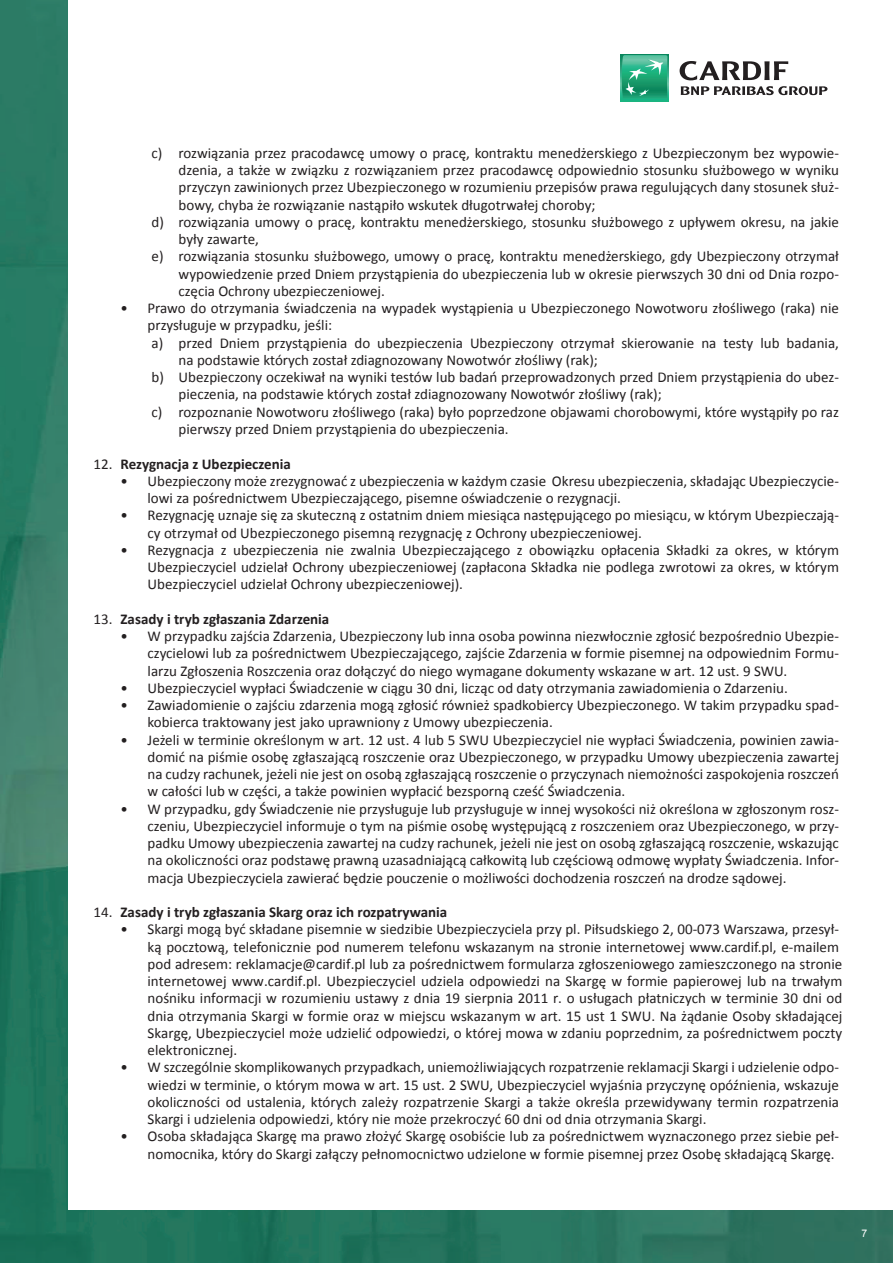
<style>
.page{position:relative;width:893px;height:1263px;background:#fff}
.page>*{position:absolute;margin:0;border:0;box-sizing:border-box;transform-origin:0 0}
.t1{font:15px/17.2px "Calibri";color:#231f20;text-align:justify}
.t2{font:700 15px "Calibri";color:#231f20}
.t3{font:10.5px "Arial";color:#fff}
.s1{font-weight:400}
</style>
<div class="page">
<img style="left:0;top:0;width:893px;height:1263px">
<div style="left:68px;top:0;width:825px;height:1210px;background:#fff"></div>
<div style="left:621px;top:55px;width:47px;height:47px;background:#19b482"></div>
<svg style="left:622px;top:55px;width:45px;height:43px"></svg>
<svg style="left:681px;top:86px;width:146px;height:9px"></svg>
<svg style="left:680px;top:61px;width:108px;height:19px"></svg>
<p class="t1" style="left:152px;top:144px;width:689px">c) rozwiązania przez pracodawcę umowy o pracę, kontraktu menedżerskiego z Ubezpieczonym bez wypowie-</p>
<p class="t1" style="left:179px;top:162px;width:662px">dzenia, a także w związku z rozwiązaniem przez pracodawcę odpowiednio stosunku służbowego w wyniku</p>
<p class="t1" style="left:179px;top:179px;width:662px">przyczyn zawinionych przez Ubezpieczonego w rozumieniu przepisów prawa regulujących dany stosunek służ-</p>
<p class="t1" style="left:179px;top:196px;width:418px">bowy, chyba że rozwiązanie nastąpiło wskutek długotrwałej choroby;</p>
<p class="t1" style="left:152px;top:213px;width:689px">d) rozwiązania umowy o pracę, kontraktu menedżerskiego, stosunku służbowego z upływem okresu, na jakie</p>
<p class="t1" style="left:179px;top:231px;width:82px">były zawarte,</p>
<p class="t1" style="left:152px;top:248px;width:689px">e) rozwiązania stosunku służbowego, umowy o pracę, kontraktu menedżerskiego, gdy Ubezpieczony otrzymał</p>
<p class="t1" style="left:179px;top:265px;width:662px">wypowiedzenie przed Dniem przystąpienia do ubezpieczenia lub w okresie pierwszych 30 dni od Dnia rozpo-</p>
<p class="t1" style="left:179px;top:282px;width:208px">częcia Ochrony ubezpieczeniowej.</p>
<p class="t1" style="left:121px;top:300px;width:720px">• Prawo do otrzymania świadczenia na wypadek wystąpienia u Ubezpieczonego Nowotworu złośliwego (raka) nie</p>
<p class="t1" style="left:148px;top:317px;width:186px">przysługuje w przypadku, jeśli:</p>
<p class="t1" style="left:152px;top:334px;width:689px">a) przed Dniem przystąpienia do ubezpieczenia Ubezpieczony otrzymał skierowanie na testy lub badania,</p>
<p class="t1" style="left:179px;top:351px;width:421px">na podstawie których został zdiagnozowany Nowotwór złośliwy (rak);</p>
<p class="t1" style="left:152px;top:369px;width:689px">b) Ubezpieczony oczekiwał na wyniki testów lub badań przeprowadzonych przed Dniem przystąpienia do ubez-</p>
<p class="t1" style="left:179px;top:386px;width:485px">pieczenia, na podstawie których został zdiagnozowany Nowotwór złośliwy (rak);</p>
<p class="t1" style="left:152px;top:403px;width:689px">c) rozpoznanie Nowotworu złośliwego (raka) było poprzedzone objawami chorobowymi, które wystąpiły po raz</p>
<p class="t1" style="left:179px;top:420px;width:332px">pierwszy przed Dniem przystąpienia do ubezpieczenia.</p>
<p class="t2" style="left:94px;top:454px;width:199px"><span class="s1">12.</span> Rezygnacja z Ubezpieczenia</p>
<p class="t1" style="left:148px;top:472px;width:693px;text-indent:-27px">• Ubezpieczony może zrezygnować z ubezpieczenia w każdym czasie Okresu ubezpieczenia, składając Ubezpieczycie&shy;lowi za pośrednictwem Ubezpieczającego, pisemne oświadczenie o rezygnacji.</p>
<p class="t1" style="left:148px;top:507px;width:693px;text-indent:-27px">• Rezygnację uznaje się za skuteczną z ostatnim dniem miesiąca następującego po miesiącu, w którym Ubezpieczają&shy;cy otrzymał od Ubezpieczonego pisemną rezygnację z Ochrony ubezpieczeniowej.</p>
<p class="t1" style="left:148px;top:541px;width:693px;text-indent:-27px">• Rezygnacja z ubezpieczenia nie zwalnia Ubezpieczającego z obowiązku opłacenia Składki za okres, w którym Ubezpieczyciel udzielał Ochrony ubezpieczeniowej (zapłacona Składka nie podlega zwrotowi za okres, w którym Ubezpieczyciel udzielał Ochrony ubezpieczeniowej).</p>
<p class="t2" style="left:94px;top:609px;width:237px"><span class="s1">13.</span> Zasady i tryb zgłaszania Zdarzenia</p>
<p class="t1" style="left:148px;top:627px;width:693px;text-indent:-27px">• W przypadku zajścia Zdarzenia, Ubezpieczony lub inna osoba powinna niezwłocznie zgłosić bezpośrednio Ubezpie&shy;czycielowi lub za pośrednictwem Ubezpieczającego, zajście Zdarzenia w formie pisemnej na odpowiednim Formu&shy;larzu Zgłoszenia Roszczenia oraz dołączyć do niego wymagane dokumenty wskazane w art. 12 ust. 9 SWU.</p>
<p class="t1" style="left:121px;top:679px;width:669px">• Ubezpieczyciel wypłaci Świadczenie w ciągu 30 dni, licząc od daty otrzymania zawiadomienia o Zdarzeniu.</p>
<p class="t1" style="left:148px;top:696px;width:693px;text-indent:-27px">• Zawiadomienie o zajściu zdarzenia mogą zgłosić również spadkobiercy Ubezpieczonego. W takim przypadku spad&shy;kobierca traktowany jest jako uprawniony z Umowy ubezpieczenia.</p>
<p class="t1" style="left:148px;top:731px;width:693px;text-indent:-27px">• Jeżeli w terminie określonym w art. 12 ust. 4 lub 5 SWU Ubezpieczyciel nie wypłaci Świadczenia, powinien zawia&shy;domić na piśmie osobę zgłaszającą roszczenie oraz Ubezpieczonego, w przypadku Umowy ubezpieczenia zawartej na cudzy rachunek, jeżeli nie jest on osobą zgłaszającą roszczenie o przyczynach niemożności zaspokojenia roszczeń w całości lub w części, a także powinien wypłacić bezsporną cześć Świadczenia.</p>
<p class="t1" style="left:148px;top:800px;width:693px;text-indent:-27px">• W przypadku, gdy Świadczenie nie przysługuje lub przysługuje w innej wysokości niż określona w zgłoszonym rosz&shy;czeniu, Ubezpieczyciel informuje o tym na piśmie osobę występującą z roszczeniem oraz Ubezpieczonego, w przy&shy;padku Umowy ubezpieczenia zawartej na cudzy rachunek, jeżeli nie jest on osobą zgłaszającą roszczenie, wskazując na okoliczności oraz podstawę prawną uzasadniającą całkowitą lub częściową odmowę wypłaty Świadczenia. Infor&shy;macja Ubezpieczyciela zawierać będzie pouczenie o możliwości dochodzenia roszczeń na drodze sądowej.</p>
<p class="t2" style="left:94px;top:902px;width:355px"><span class="s1">14.</span> Zasady i tryb zgłaszania Skarg oraz ich rozpatrywania</p>
<p class="t1" style="left:148px;top:921px;width:696px;text-align:left;text-indent:-27px">• Skargi mogą być składane pisemnie w siedzibie Ubezpieczyciela przy pl. Piłsudskiego 2, 00-073 Warszawa, przesył&shy;ką pocztową, telefonicznie pod numerem telefonu wskazanym na stronie internetowej www.cardif.pl, e-mailem pod adresem: reklamacje@cardif.pl lub za pośrednictwem formularza zgłoszeniowego zamieszczonego na stronie internetowej www.cardif.pl. Ubezpieczyciel udziela odpowiedzi na Skargę w formie papierowej lub na trwałym nośniku informacji w rozumieniu ustawy z dnia 19 sierpnia 2011 r. o usługach płatniczych w terminie 30 dni od dnia otrzymania Skargi w formie oraz w miejscu wskazanym w art. 15 ust 1 SWU. Na żądanie Osoby składającej Skargę, Ubezpieczyciel może udzielić odpowiedzi, o której mowa w zdaniu poprzednim, za pośrednictwem poczty elektronicznej.</p>
<p class="t1" style="left:148px;top:1059px;width:693px;text-indent:-27px">• W szczególnie skomplikowanych przypadkach, uniemożliwiających rozpatrzenie reklamacji Skargi i udzielenie odpo&shy;wiedzi w terminie, o którym mowa w art. 15 ust. 2 SWU, Ubezpieczyciel wyjaśnia przyczynę opóźnienia, wskazuje okoliczności od ustalenia, których zależy rozpatrzenie Skargi a także określa przewidywany termin rozpatrzenia Skargi i udzielenia odpowiedzi, który nie może przekroczyć 60 dni od dnia otrzymania Skargi.</p>
<p class="t1" style="left:121px;top:1128px;width:720px;text-align:right">• Osoba składająca Skargę ma prawo złożyć Skargę osobiście lub za pośrednictwem wyznaczonego przez siebie peł&shy;nomocnika, który do Skargi załączy pełnomocnictwo udzielone w formie pisemnej przez Osobę składającą Skargę.</p>
<p class="t3" style="left:861px;top:1227px;width:7px">7</p>
</div>
